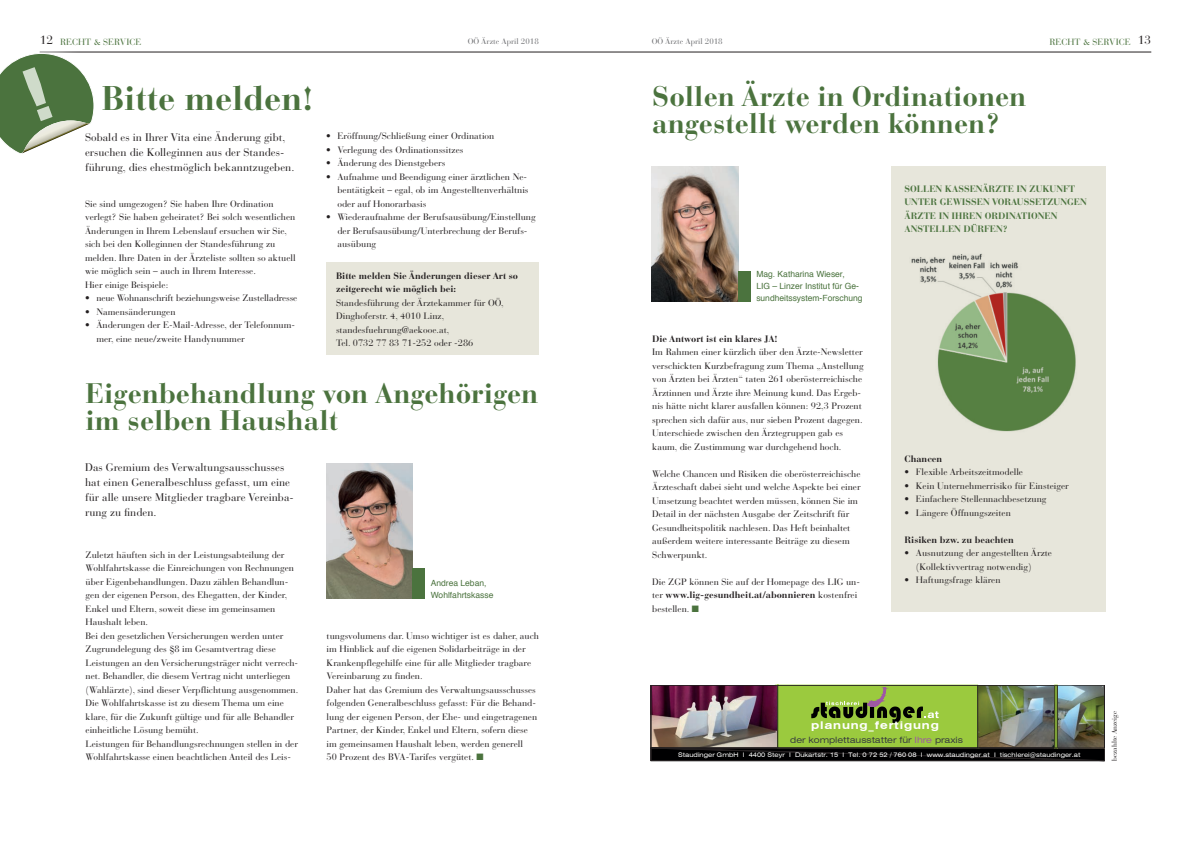
<style>
.page{position:relative;width:1191px;height:842px;background:#fff}
.page>*{position:absolute;margin:0;border:0;box-sizing:border-box;transform-origin:0 0}
.t1{font:700 34.1px "Bauer Bodoni Std";color:#4b733e}
.t2{font:700 28px/26.9px "Bauer Bodoni Std";color:#4b733e}
.t3{font:12px "Bauer Bodoni Std";color:#231f20}
.t4{font:11px/15px "Bauer Bodoni Std";color:#231f20}
.t5{font:700 expanded 10.7px "Swiss 721 BT";letter-spacing:.08em;color:#fff}
.t6{font:9.3px/13.5px "Bauer Bodoni Std";color:#231f20}
.t7{font:700 9.3px/13.5px "Bauer Bodoni Std";color:#231f20}
.t8{font:700 9.3px/13.5px "Bauer Bodoni Std";color:#4b733e}
.t9{font:9px "Bauer Bodoni Std";color:#4b733e}
.t10{font:expanded 8.7px "Swiss 721 BT";color:#383c3f}
.t11{font:8.5px/12px "Helvetica";color:#4b733e}
.t12{font:8px "Bauer Bodoni Std";color:#6c6d70}
.t13{font:7px "Bauer Bodoni Std";color:#231f20}
.t14{font:expanded 6.3px "Swiss 721 BT";color:#fff}
.s1{color:#4b733e}
.s2{font-weight:700}
.s3{color:#9e58a3}
</style>
<div class="page">
<hr style="left:40px;top:52px;width:1111px;height:1px;background:#231f20">
<div style="left:891px;top:166px;width:214px;height:446px;background:#e7e6db"></div>
<img style="left:651px;top:166px;width:87px;height:135px">
<div style="left:738px;top:271px;width:12px;height:30px;background:#4b733e"></div>
<img style="left:326px;top:463px;width:87px;height:135px">
<div style="left:413px;top:568px;width:12px;height:30px;background:#4b733e"></div>
<img style="left:911px;top:253px;width:165px;height:179px">
<img style="left:650px;top:685px;width:455px;height:76px">
<div style="left:1054px;top:685px;width:3px;height:63px;border:1px solid #231f20"></div>
<div style="left:326px;top:262px;width:213px;height:93px;background:#e7e6db"></div>
<div style="left:0;top:39px;width:108px;height:128px;background:#fff"></div>
<svg style="left:0;top:52px;width:95px;height:102px"></svg>
<p class="t3" style="left:40px;top:33px;width:15px">12</p>
<p class="t12" style="left:468px;top:36px;width:72px">OÖ Ärzte April 2018</p>
<p class="t12" style="left:651px;top:36px;width:72px">OÖ Ärzte April 2018</p>
<p class="t3" style="left:1138px;top:33px;width:15px">13</p>
<p class="t9" style="left:60px;top:36px;width:83px">RECHT &amp; SERVICE</p>
<p class="t9" style="left:1049px;top:36px;width:83px">RECHT &amp; SERVICE</p>
<h1 class="t1" style="left:101px;top:78px;width:214px">Bitte melden!</h1>
<p class="t4" style="left:85px;top:130px;width:211px">Sobald es in Ihrer Vita eine Änderung gibt, ersuchen die Kolleginnen aus der Standes&shy;führung, dies ehestmöglich bekanntzugeben.</p>
<p class="t6" style="left:85px;top:197px;width:212px">Sie sind umgezogen? Sie haben Ihre Ordination verlegt? Sie haben geheiratet? Bei solch wesentlichen Änderungen in Ihrem Lebenslauf ersuchen wir Sie, sich bei den Kolleginnen der Standesführung zu melden. Ihre Daten in der Ärzteliste sollten so aktuell wie möglich sein – auch in Ihrem Interesse.<br>Hier einige Beispiele:</p>
<p class="t6" style="left:85px;top:291px;width:214px">• neue Wohnanschrift beziehungsweise Zustelladresse</p>
<p class="t6" style="left:85px;top:305px;width:92px">• Namensänderungen</p>
<p class="t6" style="left:96px;top:318px;width:200px;text-indent:-11px">• Änderungen der E-Mail-Adresse, der Telefonnum&shy;mer, eine neue/zweite Handynummer</p>
<p class="t6" style="left:326px;top:129px;width:170px">• Eröffnung/Schließung einer Ordination</p>
<p class="t6" style="left:326px;top:143px;width:139px">• Verlegung des Ordinationssitzes</p>
<p class="t6" style="left:326px;top:156px;width:121px">• Änderung des Dienstgebers</p>
<p class="t6" style="left:337px;top:170px;width:193px;text-indent:-11px">• Aufnahme und Beendigung einer ärztlichen Ne&shy;bentätigkeit – egal, ob im Angestelltenverhältnis oder auf Honorarbasis</p>
<p class="t6" style="left:337px;top:210px;width:200px;text-indent:-11px">• Wiederaufnahme der Berufsausübung/Einstellung der Berufsausübung/Unterbrechung der Berufs&shy;ausübung</p>
<p class="t7" style="left:336px;top:269px;width:183px">Bitte melden Sie Änderungen dieser Art so zeitgerecht wie möglich bei:</p>
<p class="t6" style="left:336px;top:296px;width:169px">Standesführung der Ärztekammer für OÖ,<br>Dinghoferstr. 4, 4010 Linz, standesfuehrung@aekooe.at,<br>Tel. 0732 77 83 71-252 oder -286</p>
<h2 class="t2" style="left:86px;top:380px;width:454px">Eigenbehandlung von Angehörigen im selben Haushalt</h2>
<p class="t4" style="left:85px;top:460px;width:210px">Das Gremium des Verwaltungsausschusses hat einen Generalbeschluss gefasst, um eine für alle unsere Mitglieder tragbare Vereinba&shy;rung zu finden.</p>
<p class="t6" style="left:86px;top:548px;width:214px">Zuletzt häuften sich in der Leistungsabteilung der Wohlfahrtskasse die Einreichungen von Rechnungen über Eigenbehandlungen. Dazu zählen Behandlun&shy;gen der eigenen Person, des Ehegatten, der Kinder, Enkel und Eltern, soweit diese im gemeinsamen Haushalt leben.<br>Bei den gesetzlichen Versicherungen werden unter Zugrundelegung des §8 im Gesamtvertrag diese Leistungen an den Versicherungsträger nicht verrech&shy;net. Behandler, die diesem Vertrag nicht unterliegen (Wahlärzte), sind dieser Verpflichtung ausgenommen.<br>Die Wohlfahrtskasse ist zu diesem Thema um eine klare, für die Zukunft gültige und für alle Behandler einheitliche Lösung bemüht.<br>Leistungen für Behandlungsrechnungen stellen in der Wohlfahrtskasse einen beachtlichen Anteil des Leis-</p>
<p class="t11" style="left:431px;top:578px;width:64px">Andrea Leban,<br>Wohlfahrtskasse</p>
<p class="t6" style="left:326px;top:629px;width:214px">tungsvolumens dar. Umso wichtiger ist es daher, auch im Hinblick auf die eigenen Solidarbeiträge in der Krankenpflegehilfe eine für alle Mitglieder tragbare Vereinbarung zu finden.<br>Daher hat das Gremium des Verwaltungsausschusses folgenden Generalbeschluss gefasst: Für die Behand&shy;lung der eigenen Person, der Ehe- und eingetragenen Partner, der Kinder, Enkel und Eltern, sofern diese im gemeinsamen Haushalt leben, werden generell<br>50 Prozent des BVA-Tarifes vergütet. <span class="s1">■</span></p>
<h2 class="t2" style="left:652px;top:83px;width:376px">Sollen Ärzte in Ordinationen angestellt werden können?</h2>
<p class="t11" style="left:756px;top:268px;width:108px">Mag. Katharina Wieser,<br>LIG – Linzer Institut für Ge&shy;sundheitssystem-Forschung</p>
<p class="t7" style="left:652px;top:332px;width:127px">Die Antwort ist ein klares JA!</p>
<p class="t6" style="left:652px;top:345px;width:213px">Im Rahmen einer kürzlich über den Ärzte-Newsletter verschickten Kurzbefragung zum Thema „Anstellung von Ärzten bei Ärzten“ taten 261 oberösterreichische Ärztinnen und Ärzte ihre Meinung kund. Das Ergeb&shy;nis hätte nicht klarer ausfallen können: 92,3 Prozent sprechen sich dafür aus, nur sieben Prozent dagegen.<br>Unterschiede zwischen den Ärztegruppen gab es kaum, die Zustimmung war durchgehend hoch.</p>
<p class="t6" style="left:652px;top:467px;width:210px">Welche Chancen und Risiken die oberösterreichische Ärzteschaft dabei sieht und welche Aspekte bei einer Umsetzung beachtet werden müssen, können Sie im Detail in der nächsten Ausgabe der Zeitschrift für Gesundheitspolitik nachlesen. Das Heft beinhaltet außerdem weitere interessante Beiträge zu diesem Schwerpunkt.</p>
<p class="t6" style="left:652px;top:575px;width:209px">Die ZGP können Sie auf der Homepage des LIG un&shy;ter <span class="s2">www.lig-gesundheit.at/abonnieren</span> kostenfrei bestellen. <span class="s1">■</span></p>
<p class="t8" style="left:904px;top:182px;width:184px">SOLLEN KASSENÄRZTE IN ZUKUNFT<br>UNTER GEWISSEN VORAUSSETZUNGEN<br>ÄRZTE IN IHREN ORDINATIONEN<br>ANSTELLEN DÜRFEN?</p>
<p class="t7" style="left:904px;top:452px;width:39px">Chancen</p>
<p class="t6" style="left:904px;top:465px;width:120px">• Flexible Arbeitszeitmodelle</p>
<p class="t6" style="left:904px;top:479px;width:166px">• Kein Unternehmerrisiko für Einsteiger</p>
<p class="t6" style="left:904px;top:492px;width:143px">• Einfachere Stellennachbesetzung</p>
<p class="t6" style="left:904px;top:506px;width:108px">• Längere Öffnungszeiten</p>
<p class="t7" style="left:904px;top:533px;width:111px">Risiken bzw. zu beachten</p>
<p class="t6" style="left:916px;top:546px;width:138px;text-indent:-11px">• Ausnutzung der angestellten Ärzte (Kollektivvertrag notwendig)</p>
<p class="t6" style="left:904px;top:574px;width:97px">• Haftungsfrage klären</p>
<p class="t5" style="left:811px;top:719px;width:129px">planung_fertigung</p>
<p class="t14" style="left:678px;top:750px;width:404px">Staudinger GmbH I 4400 Steyr I Dukartstr. 15 I Tel. 0 72 52 / 760 08 I www.staudinger.at I tischlerei@staudinger.at</p>
<p class="t10" style="left:790px;top:734px;width:174px">der komplettausstatter für <span class="s3">Ihre</span> praxis</p>
<p class="t13" style="left:1110px;top:761px;width:51px;rotate:-90deg">bezahlte Anzeige</p>
</div>
